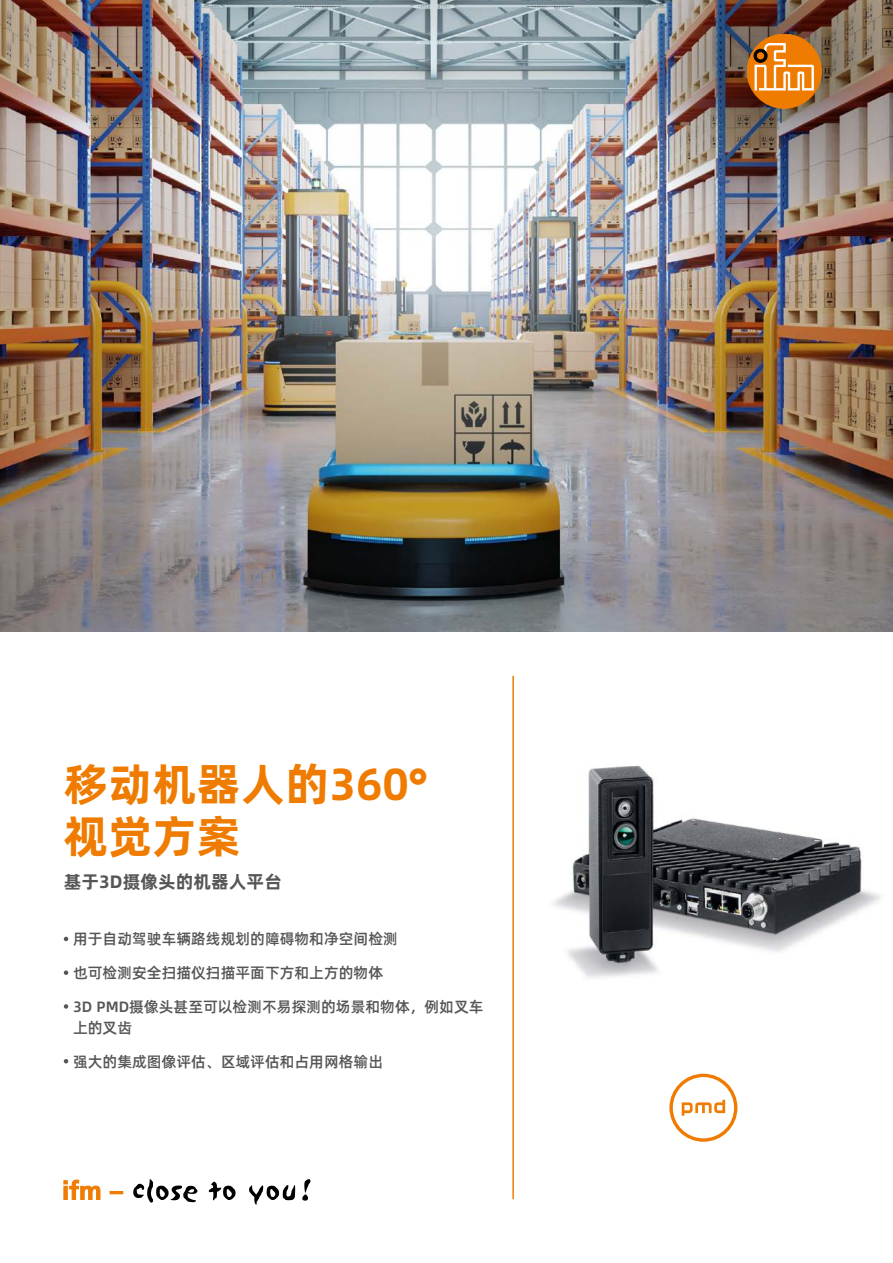
<style>
.page{position:relative;width:893px;height:1263px;background:#fff}
.page>*{position:absolute;margin:0;border:0;box-sizing:border-box;transform-origin:0 0}
.Titel_Headline_30pt{font:45px/52.5px "Alibaba Pu Hui Ti B";color:#ef7c00}
.Titel_Subheadline_12pt{font:18px "Alibaba Pu Hui Ti B";color:#565656}
.Features{font:15px/21px "Alibaba Pu Hui Ti M";color:#565656}
</style>
<div class="page">
<img style="left:553px;top:765px;width:327px;height:213px">
<img style="left:0;top:0;width:893px;height:631px">
<img style="left:603px;top:0;width:290px;height:284px">
<svg style="left:64px;top:1180px;width:36px;height:20px"></svg>
<svg style="left:110px;top:1191px;width:13px;height:3px"></svg>
<svg style="left:133px;top:1179px;width:64px;height:24px"></svg>
<svg style="left:209px;top:1182px;width:27px;height:18px"></svg>
<svg style="left:249px;top:1185px;width:46px;height:19px"></svg>
<svg style="left:302px;top:1179px;width:8px;height:22px"></svg>
<hr style="left:512px;top:676px;width:2px;height:523px;background:#ef7c00">
<div style="left:747px;top:34px;width:74px;height:74px;background:#ef7c00;border-radius:50%"></div>
<div style="left:747px;top:34px;width:74px;height:74px;border:1px solid #ef7c00;border-radius:50%"></div>
<svg style="left:754px;top:43px;width:60px;height:47px"></svg>
<svg style="left:64px;top:937px;width:4px;height:4px"></svg>
<svg style="left:64px;top:970px;width:4px;height:5px"></svg>
<svg style="left:64px;top:1004px;width:4px;height:5px"></svg>
<svg style="left:64px;top:1059px;width:4px;height:4px"></svg>
<svg style="left:669px;top:1074px;width:68px;height:68px"></svg>
<p class="Titel_Headline_30pt" style="left:64px;top:755px;width:365px">移动机器人的360°视觉方案</p>
<p class="Titel_Subheadline_12pt" style="left:64px;top:867px;width:220px">基于3D摄像头的机器人平台</p>
<p class="Features" style="left:73px;top:928px;width:326px">用于自动驾驶车辆路线规划的障碍物和净空间检测</p>
<p class="Features" style="left:73px;top:961px;width:311px">也可检测安全扫描仪扫描平面下方和上方的物体</p>
<p class="Features" style="left:73px;top:995px;width:412px">3D PMD摄像头甚至可以检测不易探测的场景和物体，例如叉车上的叉齿</p>
<p class="Features" style="left:73px;top:1050px;width:311px">强大的集成图像评估、区域评估和占用网格输出</p>
</div>
